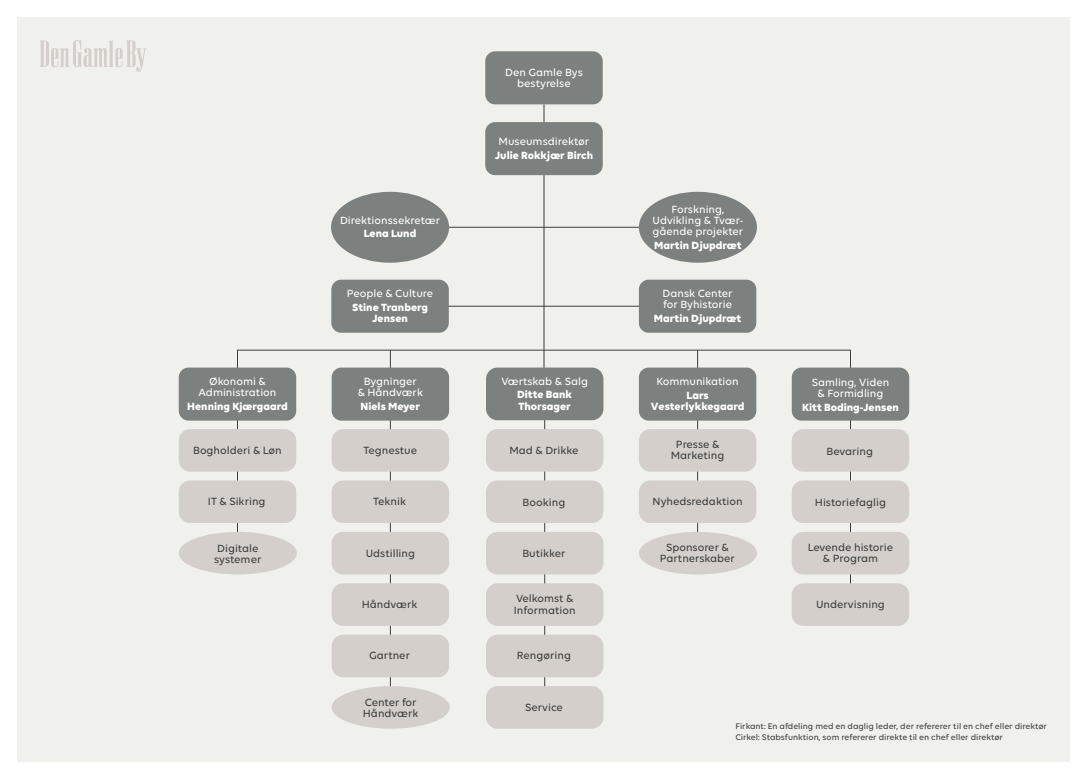
<style>
.page{position:relative;width:1088px;height:780px;background:#fff}
.page>*{position:absolute;margin:0;border:0;box-sizing:border-box;transform-origin:0 0}
.t1{font:500 11.25px/11.2px "Volte";color:#3e3e3f;text-align:center}
.t2{font:500 11.25px/11.2px "Volte";color:#fff;text-align:center}
.t3{font:700 11.25px/11.2px "Volte";color:#fff;text-align:center}
.t4{font:500 8.75px "Volte";color:#3e3e3f}
</style>
<div class="page">
<div style="left:18px;top:18px;width:1052px;height:744px;background:#f0f0ed"></div>
<svg style="left:40px;top:40px;width:106px;height:32px"></svg>
<hr style="left:544px;top:104px;width:1px;height:291px;background:#3e3e3f">
<hr style="left:354px;top:227px;width:364px;height:1px;background:#3e3e3f">
<hr style="left:335px;top:306px;width:335px;height:1px;background:#3e3e3f">
<div style="left:331px;top:280px;width:118px;height:53px;background:#7c807f;border-radius:10px"></div>
<div style="left:485px;top:122px;width:118px;height:53px;background:#7c807f;border-radius:10px"></div>
<div style="left:485px;top:51px;width:118px;height:53px;background:#7c807f;border-radius:10px"></div>
<div style="left:331px;top:192px;width:118px;height:71px;background:#7c807f;border-radius:50%"></div>
<div style="left:639px;top:280px;width:117px;height:53px;background:#7c807f;border-radius:10px"></div>
<div style="left:639px;top:192px;width:118px;height:71px;background:#7c807f;border-radius:50%"></div>
<hr style="left:237px;top:350px;width:613px;height:1px;background:#3e3e3f">
<hr style="left:390px;top:350px;width:1px;height:35px;background:#3e3e3f">
<hr style="left:697px;top:350px;width:1px;height:40px;background:#3e3e3f">
<hr style="left:850px;top:350px;width:1px;height:35px;background:#3e3e3f">
<hr style="left:697px;top:416px;width:1px;height:137px;background:#3e3e3f">
<div style="left:639px;top:480px;width:117px;height:43px;background:#d4cfca;border-radius:11px"></div>
<div style="left:639px;top:429px;width:117px;height:42px;background:#d4cfca;border-radius:11px"></div>
<div style="left:639px;top:532px;width:118px;height:42px;background:#d4cfca;border-radius:50%"></div>
<hr style="left:544px;top:416px;width:1px;height:291px;background:#3e3e3f">
<hr style="left:850px;top:416px;width:1px;height:188px;background:#3e3e3f">
<div style="left:486px;top:429px;width:117px;height:42px;background:#d4cfca;border-radius:11px"></div>
<div style="left:486px;top:480px;width:117px;height:43px;background:#d4cfca;border-radius:11px"></div>
<div style="left:486px;top:532px;width:117px;height:42px;background:#d4cfca;border-radius:11px"></div>
<div style="left:486px;top:583px;width:117px;height:42px;background:#d4cfca;border-radius:11px"></div>
<div style="left:486px;top:634px;width:117px;height:43px;background:#d4cfca;border-radius:11px"></div>
<div style="left:486px;top:686px;width:117px;height:42px;background:#d4cfca;border-radius:11px"></div>
<div style="left:486px;top:367px;width:117px;height:53px;background:#7c807f;border-radius:11px"></div>
<div style="left:639px;top:367px;width:117px;height:53px;background:#7c807f;border-radius:10px"></div>
<div style="left:792px;top:429px;width:117px;height:42px;background:#d4cfca;border-radius:11px"></div>
<div style="left:792px;top:480px;width:117px;height:43px;background:#d4cfca;border-radius:11px"></div>
<div style="left:792px;top:532px;width:117px;height:42px;background:#d4cfca;border-radius:11px"></div>
<div style="left:792px;top:583px;width:117px;height:42px;background:#d4cfca;border-radius:11px"></div>
<div style="left:792px;top:367px;width:117px;height:53px;background:#7c807f;border-radius:10px"></div>
<hr style="left:237px;top:350px;width:1px;height:35px;background:#3e3e3f">
<hr style="left:237px;top:416px;width:1px;height:137px;background:#3e3e3f">
<div style="left:179px;top:429px;width:117px;height:42px;background:#d4cfca;border-radius:11px"></div>
<div style="left:179px;top:480px;width:117px;height:43px;background:#d4cfca;border-radius:11px"></div>
<div style="left:179px;top:532px;width:118px;height:42px;background:#d4cfca;border-radius:50%"></div>
<div style="left:179px;top:367px;width:117px;height:53px;background:#7c807f;border-radius:10px"></div>
<hr style="left:390px;top:416px;width:1px;height:278px;background:#3e3e3f">
<div style="left:332px;top:429px;width:117px;height:42px;background:#d4cfca;border-radius:11px"></div>
<div style="left:332px;top:480px;width:117px;height:43px;background:#d4cfca;border-radius:11px"></div>
<div style="left:332px;top:532px;width:117px;height:42px;background:#d4cfca;border-radius:11px"></div>
<div style="left:332px;top:583px;width:117px;height:42px;background:#d4cfca;border-radius:11px"></div>
<div style="left:332px;top:634px;width:117px;height:43px;background:#d4cfca;border-radius:11px"></div>
<div style="left:332px;top:367px;width:117px;height:53px;background:#7c807f;border-radius:10px"></div>
<div style="left:332px;top:686px;width:118px;height:42px;background:#d4cfca;border-radius:50%"></div>
<p class="t2" style="left:505px;top:66px;width:79px">Den Gamle Bys</p>
<p class="t2" style="left:517px;top:77px;width:55px">bestyrelse</p>
<p class="t2" style="left:499px;top:136px;width:92px">Museumsdirektør</p>
<p class="t3" style="left:495px;top:149px;width:100px">Julie Rokkjær Birch</p>
<p class="t2" style="left:340px;top:214px;width:101px">Direktionssekretær</p>
<p class="t3" style="left:364px;top:228px;width:54px">Lena Lund</p>
<p class="t2" style="left:652px;top:203px;width:92px">Forskning,<br>Udvikling &amp; Tvær&shy;gående projekter</p>
<p class="t3" style="left:654px;top:239px;width:89px">Martin Djupdræt</p>
<p class="t2" style="left:347px;top:287px;width:88px">People &amp; Culture</p>
<p class="t3" style="left:352px;top:301px;width:78px">Stine Tranberg<br>Jensen</p>
<p class="t2" style="left:662px;top:287px;width:71px;text-align:left">Dansk Center for Byhistorie</p>
<p class="t3" style="left:654px;top:312px;width:89px">Martin Djupdræt</p>
<p class="t2" style="left:198px;top:375px;width:79px">Økonomi &amp;<br>Administration</p>
<p class="t3" style="left:187px;top:400px;width:102px">Henning Kjærgaard</p>
<p class="t2" style="left:358px;top:375px;width:67px">Bygninger<br>&amp; Håndværk</p>
<p class="t3" style="left:361px;top:400px;width:61px">Niels Meyer</p>
<p class="t2" style="left:501px;top:375px;width:88px">Værtskab &amp; Salg</p>
<p class="t3" style="left:517px;top:388px;width:57px;text-align:left">Ditte Bank<br>Thorsager</p>
<p class="t2" style="left:656px;top:375px;width:84px">Kommunikation</p>
<p class="t3" style="left:686px;top:389px;width:24px">Lars</p>
<p class="t3" style="left:651px;top:400px;width:95px">Vesterlykkegaard</p>
<p class="t2" style="left:812px;top:376px;width:79px">Samling, Viden &amp; Formidling</p>
<p class="t3" style="left:802px;top:401px;width:98px">Kitt Boding-Jensen</p>
<p class="t1" style="left:193px;top:444px;width:90px">Bogholderi &amp; Løn</p>
<p class="t1" style="left:363px;top:444px;width:55px">Tegnestue</p>
<p class="t1" style="left:509px;top:444px;width:71px">Mad &amp; Drikke</p>
<p class="t1" style="left:671px;top:438px;width:55px">Presse &amp;<br>Marketing</p>
<p class="t1" style="left:826px;top:445px;width:48px">Bevaring</p>
<p class="t1" style="left:208px;top:495px;width:59px">IT &amp; Sikring</p>
<p class="t1" style="left:214px;top:542px;width:49px;text-align:left">Digitale systemer</p>
<p class="t1" style="left:373px;top:495px;width:34px">Teknik</p>
<p class="t1" style="left:366px;top:547px;width:51px">Udstilling</p>
<p class="t1" style="left:362px;top:598px;width:57px">Håndværk</p>
<p class="t1" style="left:369px;top:649px;width:42px">Gartner</p>
<p class="t1" style="left:523px;top:496px;width:44px">Booking</p>
<p class="t1" style="left:522px;top:547px;width:45px">Butikker</p>
<p class="t1" style="left:514px;top:592px;width:63px;text-align:left">Velkomst &amp;<br>Information</p>
<p class="t1" style="left:517px;top:649px;width:56px">Rengøring</p>
<p class="t1" style="left:653px;top:495px;width:91px">Nyhedsredaktion</p>
<p class="t1" style="left:660px;top:541px;width:77px">Sponsorer &amp;<br>Partnerskaber</p>
<p class="t1" style="left:815px;top:496px;width:73px">Historiefaglig</p>
<p class="t1" style="left:808px;top:541px;width:87px">Levende historie &amp; Program</p>
<p class="t1" style="left:816px;top:598px;width:70px">Undervisning</p>
<p class="t1" style="left:363px;top:696px;width:57px;text-align:left">Center for<br>Håndværk</p>
<p class="t1" style="left:525px;top:701px;width:39px">Service</p>
<p class="t4" style="left:735px;top:721px;width:313px">Firkant: En afdeling med en daglig leder, der refererer til en chef eller direktør</p>
<p class="t4" style="left:735px;top:732px;width:269px">Cirkel: Stabsfunktion, som refererer direkte til en chef eller direktør</p>
</div>
